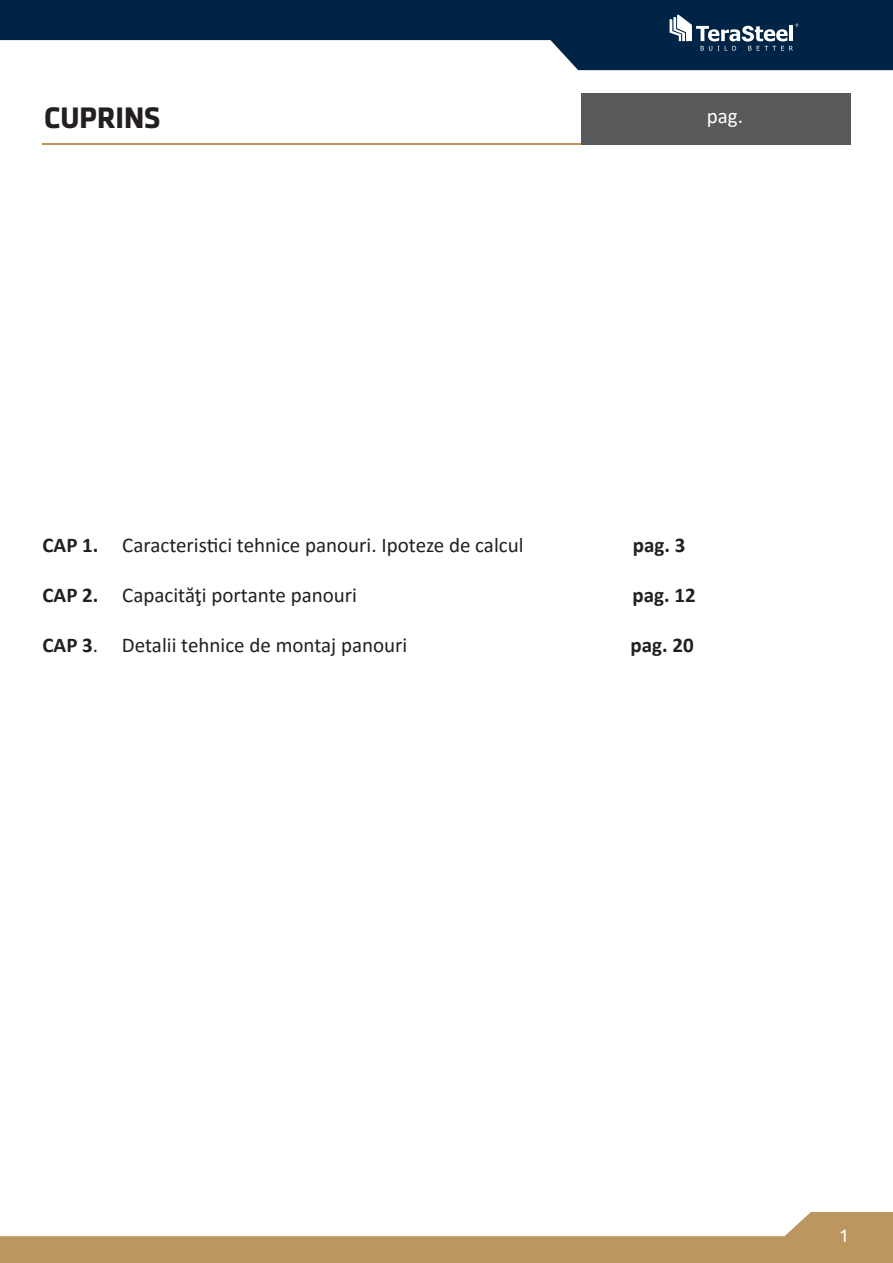
<style>
.page{position:relative;width:893px;height:1263px;background:#fff}
.page>*{position:absolute;margin:0;border:0;box-sizing:border-box;transform-origin:0 0}
.t1{font:700 30px "Sentico Sans DT";color:#231f20}
.t2{font:21px "Calibri";color:#231f20}
.t3{font:700 21px "Calibri";color:#231f20}
.t4{font:21px "Calibri";color:#fff}
.t5{font:18px "Ubuntu";color:#fff}
.s1{font-weight:700}
</style>
<div class="page">
<hr style="left:43px;top:143px;width:538px;height:2px;background:#bb965f">
<svg style="left:0;top:1212px;width:893px;height:51px;fill:#bb965f"></svg>
<div style="left:581px;top:94px;width:269px;height:51px;background:#58595b"></div>
<svg style="left:0;top:0;width:893px;height:70px;fill:#002446"></svg>
<svg style="left:670px;top:15px;width:128px;height:36px"></svg>
<p class="t1" style="left:44px;top:101px;width:118px">CUPRINS</p>
<p class="t4" style="left:707px;top:101px;width:38px">pag.</p>
<p class="t2" style="left:43px;top:530px;width:482px"><span class="s1">CAP 1.</span> Caracteristici tehnice panouri. Ipoteze de calcul</p>
<p class="t3" style="left:633px;top:530px;width:54px">pag. 3</p>
<p class="t2" style="left:43px;top:580px;width:316px"><span class="s1">CAP 2.</span> Capacităţi portante panouri</p>
<p class="t3" style="left:632px;top:580px;width:65px">pag. 12</p>
<p class="t2" style="left:43px;top:631px;width:366px"><span class="s1">CAP 3</span>. Detalii tehnice de montaj panouri</p>
<p class="t3" style="left:631px;top:630px;width:65px">pag. 20</p>
<p class="t5" style="left:839px;top:1224px;width:12px">1</p>
</div>
